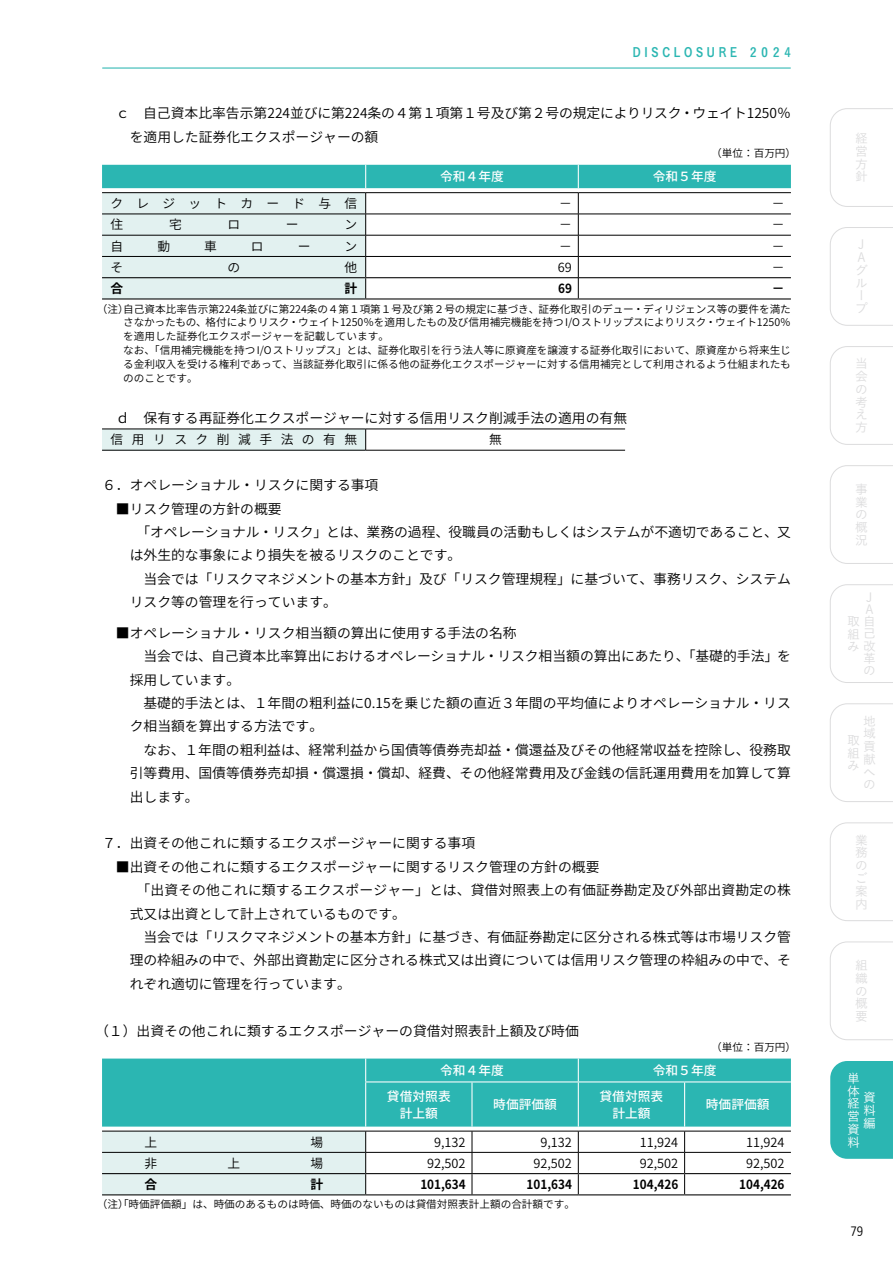
<style>
.page{position:relative;width:893px;height:1263px;background:#fff}
.page>*{position:absolute;margin:0;border:0;box-sizing:border-box;transform-origin:0 0}
.t1{font:600 13.65px/23.4px "Noto Sans CJ Kjp";color:#000}
.t2{font:12.75px/12.8px "Koburina Go Std N W3";color:#dcdcdd;text-align:justify}
.t3{font:12.75px "Koburina Go Std N W6";letter-spacing:.325em;color:#2bb6b2;scale:.9 1}
.t4{font:12.75px/12.8px "Koburina Go Std N W3";color:#fff;text-align:justify}
.t5{font:12.75px "Koburina Go Std N W3";color:#000}
.t6{font:600 12.6px "Noto Sans CJ Kjp";color:#000}
.t7{font:500 12.6px/17px "Noto Sans CJ Kjp";color:#fff;text-align:center}
.t8{font:700 12.6px "Noto Sans CJ Kjp";color:#000;scale:.93 1}
.t9{font:600 12.6px "Noto Sans CJ Kjp";letter-spacing:.665em;color:#000}
.t10{font:12.6px "Koburina Go Std N W3";color:#dcdcdd}
.t11{font:600 12.6px "Noto Sans CJ Kjp";letter-spacing:1.035em;color:#000}
.t12{font:700 12.6px "Noto Sans CJ Kjp";color:#000}
.t13{font:600 10.5px/13.8px "Noto Sans CJ Kjp";color:#000}
</style>
<div class="page">
<div style="left:830px;top:1061px;width:63px;height:98px;background:#2bb6b2"></div>
<svg style="left:830px;top:941px;width:63px;height:99px"></svg>
<svg style="left:830px;top:822px;width:63px;height:99px"></svg>
<svg style="left:830px;top:703px;width:63px;height:99px"></svg>
<svg style="left:830px;top:584px;width:63px;height:99px"></svg>
<svg style="left:830px;top:465px;width:63px;height:99px"></svg>
<svg style="left:830px;top:346px;width:63px;height:99px"></svg>
<svg style="left:830px;top:108px;width:63px;height:99px"></svg>
<svg style="left:830px;top:227px;width:63px;height:99px"></svg>
<hr style="left:103px;top:68px;width:687px;height:1px;background:#2bb6b2">
<svg style="left:102px;top:165px;width:689px;height:134px"></svg>
<div style="left:102px;top:429px;width:264px;height:21px;background:#e2f1f0"></div>
<hr style="left:102px;top:429px;width:264px;height:1px;background:#000">
<hr style="left:366px;top:429px;width:259px;height:1px;background:#000">
<svg style="left:365px;top:429px;width:1px;height:21px"></svg>
<hr style="left:102px;top:450px;width:264px;height:1px;background:#000">
<hr style="left:366px;top:450px;width:259px;height:1px;background:#000">
<div style="left:102px;top:1058px;width:689px;height:68px;background:#2bb6b2"></div>
<hr style="left:366px;top:1131px;width:106px;height:1px;background:#000">
<hr style="left:472px;top:1131px;width:106px;height:1px;background:#000">
<hr style="left:578px;top:1131px;width:107px;height:1px;background:#000">
<hr style="left:685px;top:1131px;width:106px;height:1px;background:#000">
<hr style="left:366px;top:1152px;width:106px;height:1px;background:#000">
<hr style="left:472px;top:1152px;width:106px;height:1px;background:#000">
<hr style="left:578px;top:1152px;width:107px;height:1px;background:#000">
<hr style="left:685px;top:1152px;width:106px;height:1px;background:#000">
<div style="left:102px;top:1131px;width:264px;height:63px;background:#e2f1f0"></div>
<svg style="left:472px;top:1131px;width:1px;height:63px"></svg>
<svg style="left:578px;top:1131px;width:1px;height:63px"></svg>
<svg style="left:684px;top:1131px;width:1px;height:63px"></svg>
<svg style="left:365px;top:1058px;width:1px;height:23px"></svg>
<svg style="left:578px;top:1058px;width:1px;height:23px"></svg>
<hr style="left:365px;top:1081px;width:107px;height:1px;background:#fff">
<hr style="left:365px;top:1082px;width:1px;height:44px;background:#fff">
<hr style="left:472px;top:1081px;width:106px;height:1px;background:#fff">
<hr style="left:471px;top:1082px;width:1px;height:44px;background:#fff">
<hr style="left:578px;top:1081px;width:107px;height:1px;background:#fff">
<hr style="left:578px;top:1082px;width:1px;height:44px;background:#fff">
<hr style="left:685px;top:1081px;width:106px;height:1px;background:#fff">
<hr style="left:684px;top:1082px;width:1px;height:44px;background:#fff">
<hr style="left:102px;top:1173px;width:264px;height:1px;background:#000">
<hr style="left:366px;top:1173px;width:106px;height:1px;background:#000">
<hr style="left:472px;top:1173px;width:106px;height:1px;background:#000">
<hr style="left:578px;top:1173px;width:107px;height:1px;background:#000">
<hr style="left:685px;top:1173px;width:106px;height:1px;background:#000">
<hr style="left:102px;top:1194px;width:264px;height:1px;background:#000">
<hr style="left:366px;top:1194px;width:106px;height:1px;background:#000">
<hr style="left:472px;top:1194px;width:106px;height:1px;background:#000">
<hr style="left:578px;top:1194px;width:107px;height:1px;background:#000">
<hr style="left:685px;top:1194px;width:106px;height:1px;background:#000">
<p class="t3" style="left:633px;top:43px;width:177px">DISCLOSURE 2024</p>
<p class="t1" style="left:130px;top:102px;width:663px;text-indent:-28px">　ｃ　自己資本比率告示第224並びに第224条の４第１項第１号及び第２号の規定によりリスク・ウェイト1250％を適用した証券化エクスポージャーの額</p>
<p class="t13" style="left:711px;top:147px;width:87px">（単位：百万円）</p>
<p class="t7" style="left:440px;top:168px;width:65px">令和４年度</p>
<p class="t7" style="left:653px;top:168px;width:65px">令和５年度</p>
<p class="t11" style="left:111px;top:196px;width:248px">クレジットカード与信</p>
<p class="t6" style="left:559px;top:196px;width:14px">－</p>
<p class="t6" style="left:772px;top:196px;width:14px">－</p>
<p class="t6" style="left:111px;top:218px;width:14px">住</p>
<p class="t6" style="left:169px;top:218px;width:14px">宅</p>
<p class="t6" style="left:227px;top:218px;width:14px">ロ</p>
<p class="t6" style="left:286px;top:218px;width:14px">ー</p>
<p class="t6" style="left:344px;top:218px;width:14px">ン</p>
<p class="t6" style="left:559px;top:218px;width:14px">－</p>
<p class="t6" style="left:772px;top:218px;width:14px">－</p>
<p class="t6" style="left:111px;top:239px;width:14px">自</p>
<p class="t6" style="left:157px;top:239px;width:14px">動</p>
<p class="t6" style="left:204px;top:239px;width:14px">車</p>
<p class="t6" style="left:251px;top:239px;width:14px">ロ</p>
<p class="t6" style="left:298px;top:239px;width:14px">ー</p>
<p class="t6" style="left:344px;top:239px;width:14px">ン</p>
<p class="t6" style="left:559px;top:239px;width:14px">－</p>
<p class="t6" style="left:772px;top:239px;width:14px">－</p>
<p class="t6" style="left:111px;top:260px;width:14px">そ</p>
<p class="t6" style="left:228px;top:260px;width:14px">の</p>
<p class="t6" style="left:344px;top:260px;width:14px">他</p>
<p class="t6" style="left:558px;top:260px;width:16px">69</p>
<p class="t6" style="left:772px;top:260px;width:14px">－</p>
<p class="t12" style="left:111px;top:281px;width:14px">合</p>
<p class="t12" style="left:344px;top:281px;width:14px">計</p>
<p class="t8" style="left:558px;top:281px;width:16px">69</p>
<p class="t12" style="left:772px;top:281px;width:14px">－</p>
<p class="t13" style="left:123px;top:302px;width:669px;text-indent:-27px">（注）自己資本比率告示第224条並びに第224条の４第１項第１号及び第２号の規定に基づき、証券化取引のデュー・ディリジェンス等の要件を満たさなかったもの、格付によりリスク・ウェイト1250％を適用したもの及び信用補完機能を持つ I/O ストリップスによりリスク・ウェイト1250％を適用した証券化エクスポージャーを記載しています。<br>なお、「信用補完機能を持つ I/O ストリップス」とは、証券化取引を行う法人等に原資産を譲渡する証券化取引において、原資産から将来生じる金利収入を受ける権利であって、当該証券化取引に係る他の証券化エクスポージャーに対する信用補完として利用されるよう仕組まれたもののことです。</p>
<p class="t1" style="left:102px;top:406px;width:527px">　ｄ　保有する再証券化エクスポージャーに対する信用リスク削減手法の適用の有無</p>
<p class="t9" style="left:111px;top:433px;width:248px">信用リスク削減手法の有無</p>
<p class="t6" style="left:489px;top:433px;width:14px">無</p>
<p class="t1" style="left:102px;top:474px;width:278px">６．オペレーショナル・リスクに関する事項</p>
<p class="t1" style="left:130px;top:497px;width:663px;text-indent:-14px">■リスク管理の方針の概要<br>　「オペレーショナル・リスク」とは、業務の過程、役職員の活動もしくはシステムが不適切であること、又は外生的な事象により損失を被るリスクのことです。<br>　当会では「リスクマネジメントの基本方針」及び「リスク管理規程」に基づいて、事務リスク、システムリスク等の管理を行っています。</p>
<p class="t1" style="left:130px;top:621px;width:663px;text-indent:-14px">■オペレーショナル・リスク相当額の算出に使用する手法の名称<br>　当会では、自己資本比率算出におけるオペレーショナル・リスク相当額の算出にあたり、「基礎的手法」を採用しています。<br>　基礎的手法とは、１年間の粗利益に0.15を乗じた額の直近３年間の平均値によりオペレーショナル・リスク相当額を算出する方法です。<br>　なお、１年間の粗利益は、経常利益から国債等債券売却益・償還益及びその他経常収益を控除し、役務取引等費用、国債等債券売却損・償還損・償却、経費、その他経常費用及び金銭の信託運用費用を加算して算出します。</p>
<p class="t1" style="left:102px;top:832px;width:375px">７．出資その他これに類するエクスポージャーに関する事項</p>
<p class="t1" style="left:130px;top:855px;width:663px;text-indent:-14px">■出資その他これに類するエクスポージャーに関するリスク管理の方針の概要<br>　「出資その他これに類するエクスポージャー」とは、貸借対照表上の有価証券勘定及び外部出資勘定の株式又は出資として計上されているものです。<br>　当会では「リスクマネジメントの基本方針」に基づき、有価証券勘定に区分される株式等は市場リスク管理の枠組みの中で、外部出資勘定に区分される株式又は出資については信用リスク管理の枠組みの中で、それぞれ適切に管理を行っています。</p>
<p class="t1" style="left:95px;top:1019px;width:485px">（１）出資その他これに類するエクスポージャーの貸借対照表計上額及び時価</p>
<p class="t13" style="left:711px;top:1040px;width:87px">（単位：百万円）</p>
<p class="t7" style="left:440px;top:1062px;width:65px">令和４年度</p>
<p class="t7" style="left:653px;top:1062px;width:65px">令和５年度</p>
<p class="t7" style="left:387px;top:1088px;width:65px">貸借対照表計上額</p>
<p class="t7" style="left:493px;top:1096px;width:65px">時価評価額</p>
<p class="t7" style="left:600px;top:1088px;width:65px">貸借対照表計上額</p>
<p class="t7" style="left:706px;top:1096px;width:65px">時価評価額</p>
<p class="t6" style="left:145px;top:1135px;width:14px">上</p>
<p class="t6" style="left:310px;top:1135px;width:14px">場</p>
<p class="t6" style="left:434px;top:1135px;width:33px">9,132</p>
<p class="t6" style="left:540px;top:1135px;width:33px">9,132</p>
<p class="t6" style="left:640px;top:1135px;width:40px">11,924</p>
<p class="t6" style="left:746px;top:1135px;width:40px">11,924</p>
<p class="t6" style="left:145px;top:1156px;width:14px">非</p>
<p class="t6" style="left:227px;top:1156px;width:14px">上</p>
<p class="t6" style="left:310px;top:1156px;width:14px">場</p>
<p class="t6" style="left:427px;top:1156px;width:40px">92,502</p>
<p class="t6" style="left:533px;top:1156px;width:40px">92,502</p>
<p class="t6" style="left:640px;top:1156px;width:40px">92,502</p>
<p class="t6" style="left:746px;top:1156px;width:40px">92,502</p>
<p class="t12" style="left:145px;top:1177px;width:14px">合</p>
<p class="t12" style="left:310px;top:1177px;width:14px">計</p>
<p class="t8" style="left:420px;top:1177px;width:50px">101,634</p>
<p class="t8" style="left:527px;top:1177px;width:50px">101,634</p>
<p class="t8" style="left:633px;top:1177px;width:50px">104,426</p>
<p class="t8" style="left:739px;top:1177px;width:50px">104,426</p>
<p class="t13" style="left:97px;top:1198px;width:480px">（注）「時価評価額」は、時価のあるものは時価、時価のないものは貸借対照表計上額の合計額です。</p>
<p class="t2" style="left:855px;top:132px;width:14px">経営方針</p>
<p class="t2" style="left:855px;top:238px;width:14px;text-align:left">Ｊ<br>Ａグループ</p>
<p class="t2" style="left:855px;top:357px;width:14px">当会の考え方</p>
<p class="t2" style="left:855px;top:482px;width:14px">事業の概況</p>
<p class="t10" style="left:863px;top:588px;width:9px">Ｊ</p>
<p class="t10" style="left:863px;top:600px;width:12px">Ａ</p>
<p class="t10" style="left:847px;top:612px;width:28px">取自</p>
<p class="t10" style="left:847px;top:624px;width:29px">組己</p>
<p class="t10" style="left:847px;top:636px;width:30px">み改</p>
<p class="t10" style="left:863px;top:648px;width:13px">革</p>
<p class="t10" style="left:863px;top:661px;width:13px">の</p>
<p class="t2" style="left:863px;top:714px;width:14px">地域貢献への</p>
<p class="t2" style="left:847px;top:733px;width:14px">取組み</p>
<p class="t2" style="left:855px;top:833px;width:14px">業務のご案内</p>
<p class="t2" style="left:855px;top:959px;width:14px">組織の概要</p>
<p class="t4" style="left:847px;top:1071px;width:14px">単体経営資料</p>
<p class="t4" style="left:863px;top:1091px;width:14px">資料編</p>
<p class="t5" style="left:850px;top:1221px;width:14px">79</p>
</div>
